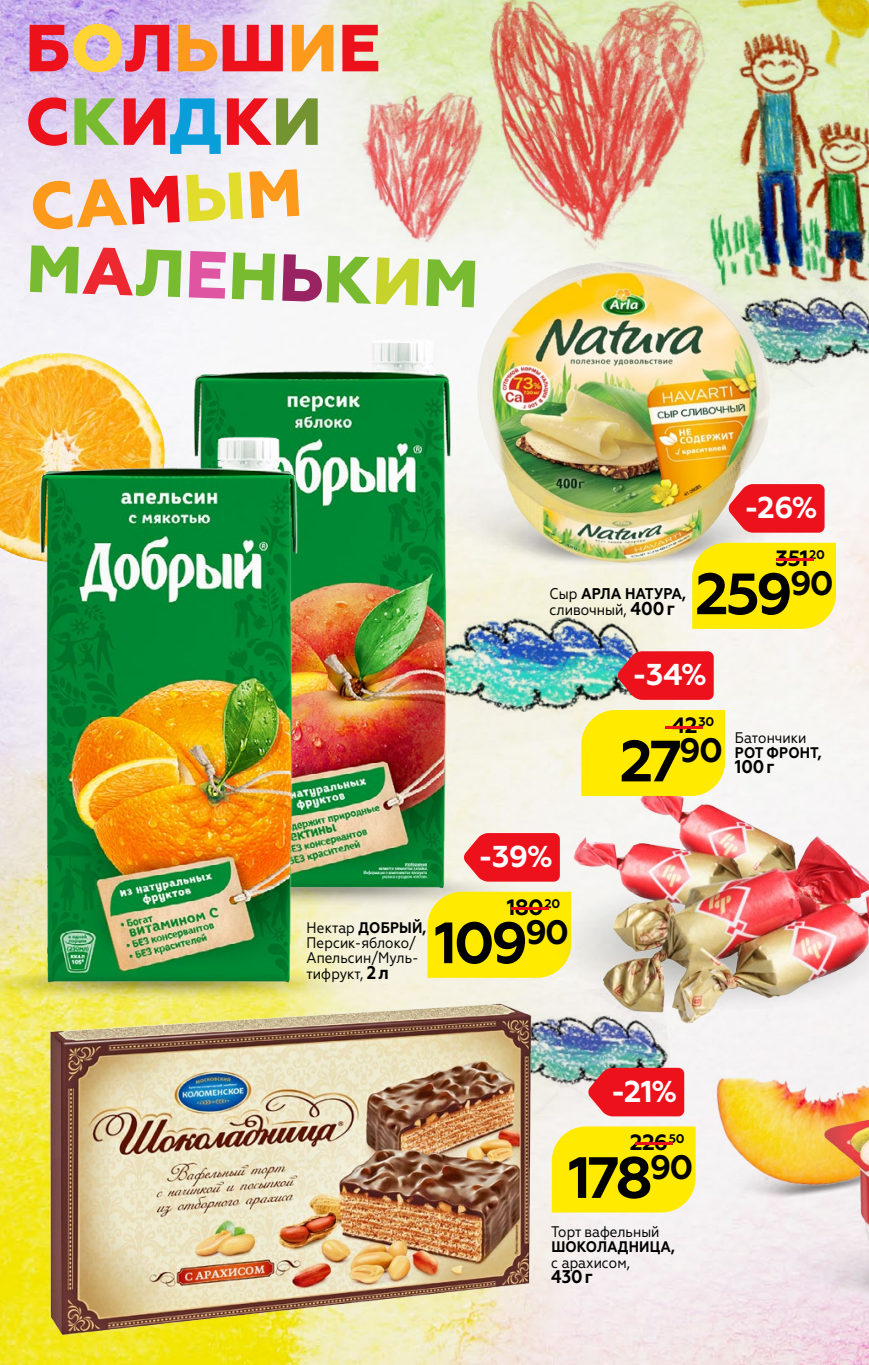
<style>
.page{position:relative;width:869px;height:1365px;background:#fff}
.page>*{position:absolute;margin:0;border:0;box-sizing:border-box;transform-origin:0 0}
.t1{font:800 66.33px/73.5px "Geometria";color:#ed111c}
.t2{font:800 66.33px "Geometria";color:#79bb30}
.t3{font:800 66.33px "Geometria";color:#fd9a1b}
.t4{font:700 58.1px "Geometria";letter-spacing:-.07em;color:#000}
.t5{font:700 30.1px "Geometria";color:#fff}
.t6{font:700 22.05px "Geometria";letter-spacing:-.03em;color:#000002}
.t7{font:700 18.38px "Geometria Narrow";color:#000}
.t8{font:15.58px/15.6px "Geometria Narrow";color:#000}
.t9{font:15.4px/15.4px "Geometria Narrow";color:#000}
.t10{font:700 12.42px "Geometria";color:#000002}
.s1{color:#ffd433}
.s2{color:#fd9a1b}
.s3{color:#79bb30}
.s4{color:#099eda}
.s5{color:#749432}
.s6{color:#ed111c}
.s7{color:#e2dd2d}
.s8{color:#ee2830}
.s9{color:#df55a1}
.s10{color:#9a2463}
.s11{color:#c7d32d}
.s12{font-weight:700}
.s13{font-weight:700;font-size:18.55px}
.s14{font-size:22.05px;color:#ed111c}
.s15{font-weight:700;font-size:18.38px}
</style>
<div class="page">
<img style="left:0;top:0;width:868px;height:1364px">
<img style="left:339px;top:0;width:295px;height:262px">
<div style="left:782px;top:370px;width:86px;height:34px;background:#f4f4ef"></div>
<img style="left:462px;top:570px;width:214px;height:194px">
<img style="left:634px;top:0;width:234px;height:370px">
<img style="left:455px;top:980px;width:220px;height:142px">
<img style="left:307px;top:861px;width:196px;height:52px">
<img style="left:0;top:954px;width:379px;height:52px">
<img style="left:0;top:352px;width:165px;height:211px">
<img style="left:184px;top:333px;width:278px;height:562px">
<img style="left:25px;top:428px;width:282px;height:562px">
<img style="left:46px;top:1000px;width:488px;height:343px">
<div style="left:822px;top:662px;width:46px;height:34px;background:#f8f3ef"></div>
<div style="left:427px;top:891px;width:76px;height:86px;background:#ffea00"></div>
<svg style="left:463px;top:833px;width:91px;height:48px"></svg>
<div style="left:551px;top:1126px;width:139px;height:86px;background:#ffea00"></div>
<svg style="left:587px;top:1078px;width:97px;height:38px"></svg>
<img style="left:690px;top:1078px;width:129px;height:136px">
<img style="left:740px;top:1197px;width:79px;height:117px">
<img style="left:819px;top:1078px;width:49px;height:265px">
<img style="left:503px;top:856px;width:51px;height:177px">
<img style="left:554px;top:696px;width:314px;height:382px">
<div style="left:581px;top:710px;width:143px;height:86px;background:#ffea00"></div>
<svg style="left:617px;top:651px;width:96px;height:48px"></svg>
<img style="left:396px;top:437px;width:453px;height:131px">
<img style="left:462px;top:250px;width:320px;height:320px">
<div style="left:691px;top:542px;width:144px;height:86px;background:#ffea00"></div>
<svg style="left:727px;top:484px;width:97px;height:48px"></svg>
<p class="t1" style="left:25px;top:13px;width:357px">Б<span class="s1">О</span>Л<span class="s2">Ь</span>Ш<span class="s2">И</span>Е<br>С<span class="s3">К</span>И<span class="s4">Д</span>К<span class="s5">И</span></p>
<p class="t3" style="left:28px;top:167px;width:274px;rotate:-3deg">СА<span class="s6">М</span><span class="s7">Ы</span>М</p>
<p class="t2" style="left:28px;top:229px;width:454px;rotate:2deg">М<span class="s8">А</span>Л<span class="s9">Е</span>Н<span class="s10">Ь</span>К<span class="s11">И</span>М</p>
<p class="t5" style="left:744px;top:489px;width:75px">-26%</p>
<p class="t8" style="left:549px;top:586px;width:138px">Сыр <span class="s12">АРЛА НАТУРА, </span>сливочный, <span class="s13">400г</span></p>
<p class="t10" style="left:763px;top:547px;width:62px"><span class="s14">-</span>20</p>
<p class="t6" style="left:775px;top:545px;width:34px">351</p>
<p class="t4" style="left:694px;top:559px;width:140px">259<sup>90</sup></p>
<p class="t5" style="left:631px;top:656px;width:76px">-34%</p>
<p class="t10" style="left:653px;top:714px;width:62px"><span class="s14">-</span>30</p>
<p class="t6" style="left:671px;top:712px;width:28px">42</p>
<p class="t4" style="left:619px;top:726px;width:105px">27<sup>90</sup></p>
<p class="t9" style="left:734px;top:729px;width:88px">Батончики<br><span class="s12">РОТ ФРОНТ,</span></p>
<p class="t7" style="left:734px;top:756px;width:41px">100г</p>
<p class="t5" style="left:478px;top:838px;width:76px">-39%</p>
<p class="t9" style="left:306px;top:919px;width:121px">Нектар <span class="s12">ДОБРЫЙ,<br></span>Персик-яблоко/<br>Апельсин/Муль&shy;тифрукт, <span class="s15">2л</span></p>
<p class="t6" style="left:499px;top:894px;width:62px"><span class="s6">-</span>180<sup>20</sup></p>
<p class="t4" style="left:434px;top:908px;width:136px">109<sup>90</sup></p>
<p class="t5" style="left:610px;top:1073px;width:68px">-21%</p>
<p class="t10" style="left:623px;top:1130px;width:62px"><span class="s14">-</span>50</p>
<p class="t6" style="left:629px;top:1128px;width:40px">226</p>
<p class="t4" style="left:568px;top:1142px;width:127px">178<sup>90</sup></p>
<p class="t9" style="left:551px;top:1223px;width:125px">Торт вафельный<br><span class="s12">ШОКОЛАДНИЦА, </span>с арахисом,</p>
<p class="t7" style="left:551px;top:1265px;width:43px">430г</p>
</div>
